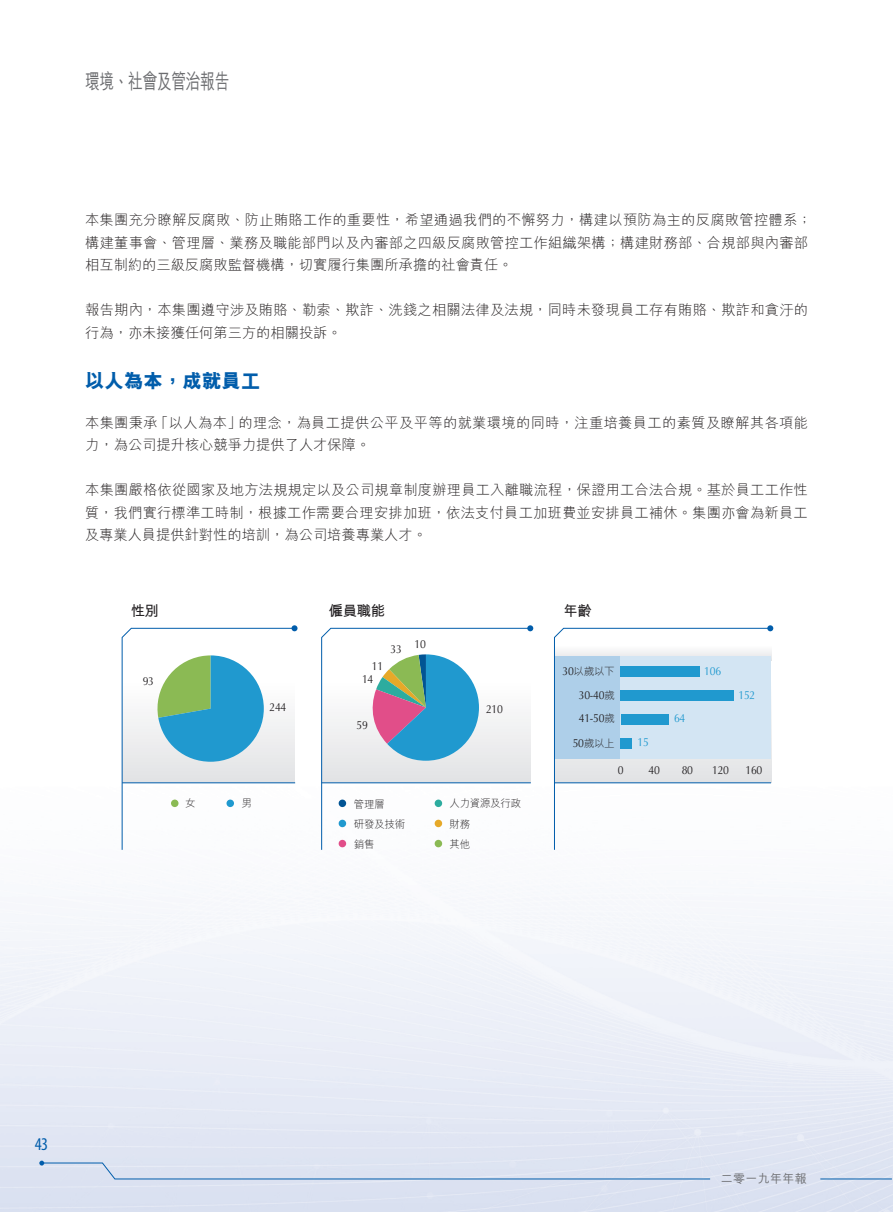
<style>
.page{position:relative;width:893px;height:1212px;background:#fff}
.page>*{position:absolute;margin:0;border:0;box-sizing:border-box;transform-origin:0 0}
.t1{font:500 21px "M Hei HK";letter-spacing:-.02em;color:#6c6d70;scale:.7 1}
.t2{font:800 19.5px "M Hei HK";color:#015dab}
.t3{font:condensed 18px "Myriad Pro";color:#015dab}
.t4{font:700 14.4px "M Hei HK";letter-spacing:-.03em;color:#221f21}
.t5{font:300 14.25px/22.5px "M Hei HK";letter-spacing:.015em;color:#231f20}
.t6{font:500 12px "M Hei HK";letter-spacing:.03em;color:#6c6d70}
.t7{font:11.55px/23.5px "Optima LT Std";letter-spacing:-.03em;color:#221f21;scale:.9 1}
.t8{font:11.55px "Optima LT Std";letter-spacing:-.03em;color:#2099cf;scale:.9 1}
.t9{font:300 10.5px/19.8px "M Hei HK";letter-spacing:-.03em;color:#221f21}
.s1{font-family:"Optima LT Std";font-weight:400;font-size:11.55px}
.s2{font-family:"M Hei HK";font-weight:300;font-size:10.5px}
</style>
<div class="page">
<svg style="left:39px;top:1160px;width:672px;height:20px;background:#d1dced"></svg>
<hr style="left:820px;top:1178px;width:72px;height:1px;background:#015dab">
<svg style="left:767px;top:625px;width:6px;height:6px"></svg>
<hr style="left:554px;top:782px;width:217px;height:1px;background:#015dab">
<svg style="left:527px;top:625px;width:6px;height:6px"></svg>
<svg style="left:321px;top:628px;width:210px;height:222px"></svg>
<svg style="left:554px;top:628px;width:216px;height:222px"></svg>
<div style="left:339px;top:799px;width:7px;height:8px;background:#015494;border-radius:50%"></div>
<div style="left:339px;top:840px;width:7px;height:7px;background:#e14e89;border-radius:50%"></div>
<div style="left:339px;top:820px;width:7px;height:7px;background:#2099cf;border-radius:50%"></div>
<div style="left:435px;top:799px;width:7px;height:8px;background:#2dac9f;border-radius:50%"></div>
<div style="left:435px;top:840px;width:7px;height:7px;background:#8bba54;border-radius:50%"></div>
<div style="left:435px;top:820px;width:7px;height:7px;background:#e6a929;border-radius:50%"></div>
<svg style="left:621px;top:738px;width:11px;height:10px"></svg>
<svg style="left:621px;top:714px;width:47px;height:11px"></svg>
<svg style="left:621px;top:690px;width:113px;height:11px"></svg>
<svg style="left:621px;top:666px;width:79px;height:11px"></svg>
<svg style="left:122px;top:625px;width:175px;height:225px"></svg>
<svg style="left:369px;top:654px;width:110px;height:107px;background:#7ba8c0"></svg>
<h1 class="t1" style="left:85px;top:66px;width:208px">環境、社會及管治報告</h1>
<p class="t5" style="left:85px;top:209px;width:728px">本集團充分瞭解反腐敗、防止賄賂工作的重要性，希望通過我們的不懈努力，構建以預防為主的反腐敗管控體系;構建董事會、管理層、業務及職能部門以及內審部之四級反腐敗管控工作組織架構；構建財務部、合規部與內審部相互制約的三級反腐敗監督機構，切實履行集團所承擔的社會責任。</p>
<p class="t5" style="left:85px;top:299px;width:724px">報告期內，本集團遵守涉及賄賂、勒索、欺詐、洗錢之相關法律及法規，同時未發現員工存有賄賂、欺詐和貪汙的行為，亦未接獲任何第三方的相關投訴。</p>
<h2 class="t2" style="left:85px;top:371px;width:177px">以人為本，成就員工</h2>
<p class="t5" style="left:239px;top:411px;width:571px">的理念，為員工提供公平及平等的就業環境的同時，注重培養員工的素質及瞭解其各項能</p>
<p class="t5" style="left:85px;top:411px;width:287px">本集團秉承<br>力，為公司提升核心競爭力提供了人才保障。</p>
<p class="t5" style="left:85px;top:479px;width:724px;text-align:justify">本集團嚴格依從國家及地方法規規定以及公司規章制度辦理員工入離職流程，保證用工合法合規。基於員工工作性質，我們實行標準工時制，根據工作需要合理安排加班，依法支付員工加班費並安排員工補休。集團亦會為新員工及專業人員提供針對性的培訓，為公司培養專業人才。</p>
<p class="t5" style="left:154px;top:411px;width:89px">「以人為本」</p>
<p class="t4" style="left:131px;top:600px;width:30px">性別</p>
<p class="t7" style="left:143px;top:669px;width:14px">93</p>
<p class="t9" style="left:185px;top:792px;width:12px">女</p>
<p class="t7" style="left:269px;top:695px;width:20px">244</p>
<p class="t9" style="left:241px;top:792px;width:12px">男</p>
<p class="t4" style="left:329px;top:600px;width:58px">僱員職能</p>
<p class="t7" style="left:372px;top:654px;width:14px">11</p>
<p class="t7" style="left:362px;top:667px;width:14px">14</p>
<p class="t7" style="left:390px;top:635px;width:41px">33 10</p>
<p class="t7" style="left:357px;top:713px;width:14px">59</p>
<p class="t7" style="left:486px;top:697px;width:20px">210</p>
<p class="t9" style="left:354px;top:794px;width:32px">管理層</p>
<p class="t9" style="left:449px;top:792px;width:73px">人力資源及行政</p>
<p class="t9" style="left:354px;top:814px;width:53px">研發及技術銷售</p>
<p class="t9" style="left:449px;top:814px;width:22px">財務其他</p>
<p class="t4" style="left:564px;top:600px;width:30px">年齡</p>
<p class="t9" style="left:563px;top:661px;width:54px"><span class="s1">30</span>以歲以下</p>
<p class="t7" style="left:579px;top:683px;width:41px">30-40<span class="s2">歲<br></span>41-50<span class="s2">歲</span></p>
<p class="t9" style="left:573px;top:733px;width:43px"><span class="s1">50</span>歲以上</p>
<p class="t7" style="left:618px;top:759px;width:8px">0</p>
<p class="t8" style="left:637px;top:736px;width:14px">15</p>
<p class="t7" style="left:648px;top:759px;width:14px">40</p>
<p class="t8" style="left:674px;top:712px;width:14px">64</p>
<p class="t8" style="left:704px;top:664px;width:20px">106</p>
<p class="t8" style="left:738px;top:688px;width:20px">152</p>
<p class="t7" style="left:682px;top:759px;width:14px">80</p>
<p class="t7" style="left:712px;top:759px;width:20px">120</p>
<p class="t7" style="left:745px;top:759px;width:20px">160</p>
<p class="t3" style="left:35px;top:1133px;width:15px">43</p>
<p class="t6" style="left:721px;top:1170px;width:88px">二零一九年年報</p>
</div>
